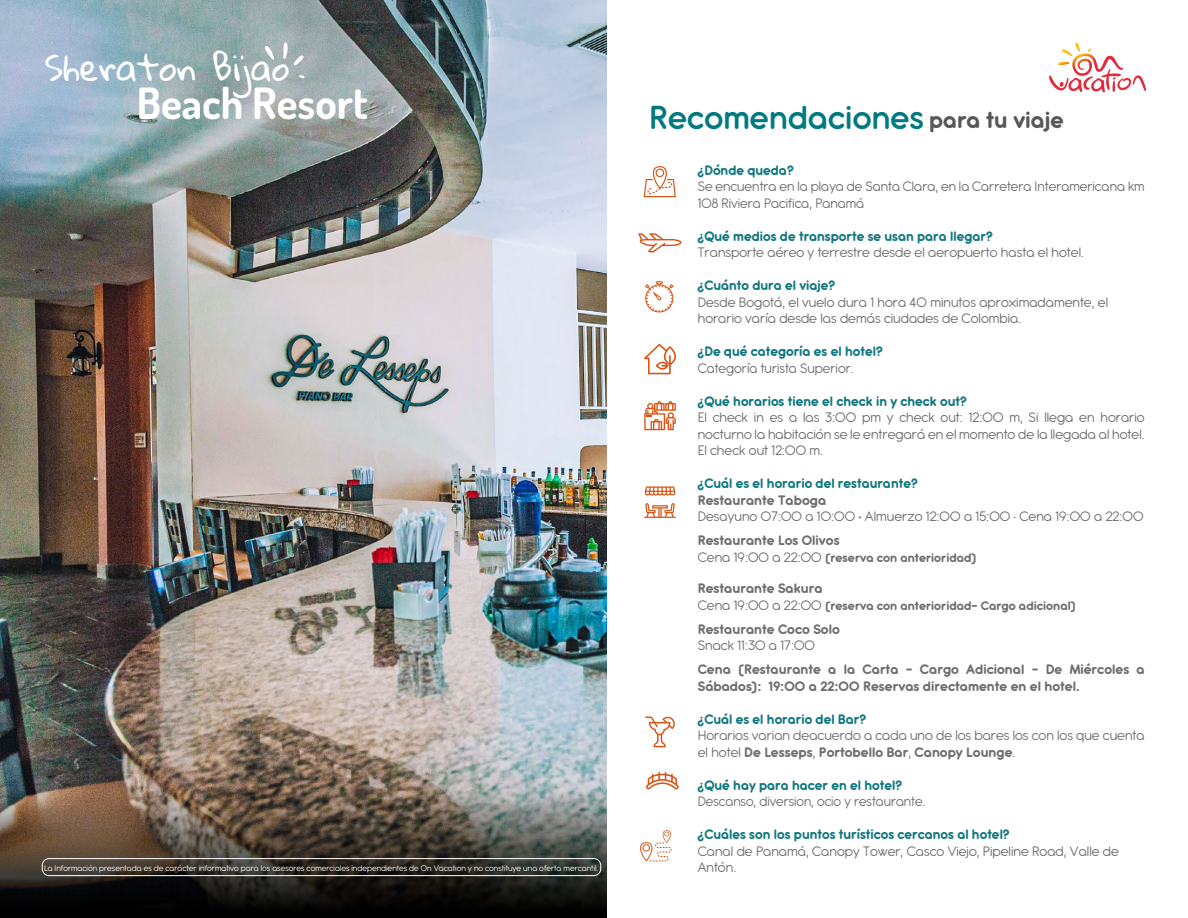
<style>
.page{position:relative;width:1188px;height:918px;background:#fff}
.page>*{position:absolute;margin:0;border:0;box-sizing:border-box;transform-origin:0 0}
.t1{font:700 43.2px "Dosis";color:#fff}
.t2{font:600 36.3px "Antipasto Pro";letter-spacing:.005em;color:#007980}
.t3{font:31.35px "Gloria Hallelujah";color:#fff}
.t4{font:15px/16.5px "Antipasto Pro";color:#6f6e6e}
.t5{font:700 15px "Antipasto Pro";color:#127880}
.t6{font:700 15px/16.5px "Antipasto Pro";color:#6f6e6e}
.t7{font:15px "Antipasto Pro";color:#6f6f6e}
.t8{font:700 13.5px "Antipasto Pro";color:#6f6e6e}
.t9{font:9px "Antipasto Pro";color:#fff}
.s1{font-weight:700;font-size:25.35px;color:#585857}
.s2{font-weight:400;font-size:15px}
.s3{font-weight:700}
</style>
<div class="page">
<img style="left:0;top:0;width:607px;height:791px">
<img style="left:0;top:791px;width:607px;height:127px">
<svg style="left:264px;top:42px;width:41px;height:36px"></svg>
<div style="left:42px;top:858px;width:559px;height:18px;border:1px solid #fff;border-radius:7px"></div>
<svg style="left:644px;top:166px;width:32px;height:31px"></svg>
<svg style="left:644px;top:401px;width:32px;height:29px"></svg>
<svg style="left:645px;top:716px;width:30px;height:31px"></svg>
<svg style="left:645px;top:486px;width:30px;height:10px"></svg>
<svg style="left:644px;top:503px;width:32px;height:15px"></svg>
<svg style="left:644px;top:344px;width:32px;height:30px"></svg>
<svg style="left:645px;top:281px;width:29px;height:31px"></svg>
<svg style="left:1049px;top:43px;width:97px;height:48px"></svg>
<svg style="left:638px;top:233px;width:43px;height:19px"></svg>
<svg style="left:646px;top:772px;width:33px;height:17px"></svg>
<svg style="left:640px;top:830px;width:32px;height:32px"></svg>
<h3 class="t3" style="left:45px;top:52px;width:246px">Sheraton Bijao</h3>
<h1 class="t1" style="left:137px;top:75px;width:233px">Beach Resort</h1>
<p class="t9" style="left:44px;top:863px;width:556px">La Información presentada es de carácter informativo para los asesores comerciales independientes de On Vacation y no constituye una oferta mercantil.</p>
<h2 class="t2" style="left:649px;top:96px;width:416px">Recomendaciones <span class="s1">para tu viaje</span></h2>
<p class="t5" style="left:698px;top:161px;width:97px">¿Dónde queda?</p>
<p class="t4" style="left:698px;top:179px;width:448px">Se encuentra en la playa de Santa Clara, en la Carretera Interamericana km<br>108 Riviera Pacifica, Panamá</p>
<p class="t5" style="left:698px;top:227px;width:296px">¿Qué medios de transporte se usan para llegar?</p>
<p class="t4" style="left:698px;top:245px;width:388px">Transporte aéreo y terrestre desde el aeropuerto hasta el hotel.</p>
<p class="t5" style="left:698px;top:277px;width:139px">¿Cuánto dura el viaje?</p>
<p class="t4" style="left:698px;top:294px;width:412px">Desde Bogotá, el vuelo dura 1 hora 40 minutos aproximadamente, el horario varía desde las demás ciudades de Colombia.</p>
<p class="t5" style="left:698px;top:343px;width:186px">¿De qué categoría es el hotel?</p>
<p class="t4" style="left:698px;top:360px;width:157px">Categoría turista Superior.</p>
<p class="t5" style="left:698px;top:392px;width:270px">¿Qué horarios tiene el check in y check out?</p>
<p class="t4" style="left:698px;top:410px;width:449px;text-align:justify">El check in es a las 3:00 pm y check out: 12:00 m, Si llega en horario nocturno la habitación se le entregará en el momento de la llegada al hotel.<br>El check out 12:00 m.</p>
<p class="t5" style="left:698px;top:475px;width:221px">¿Cuál es el horario del restaurante?</p>
<p class="t6" style="left:698px;top:492px;width:130px">Restaurante Taboga</p>
<p class="t4" style="left:698px;top:509px;width:447px">Desayuno 07:00 a 10:00 • Almuerzo 12:00 a 15:00 · Cena 19:00 a 22:00</p>
<p class="t6" style="left:698px;top:533px;width:143px">Restaurante Los Olivos</p>
<p class="t8" style="left:698px;top:549px;width:281px"><span class="s2">Cena 19:00 a 22:00</span> (reserva con anterioridad)</p>
<p class="t6" style="left:698px;top:581px;width:126px">Restaurante Sakura</p>
<p class="t8" style="left:698px;top:597px;width:380px"><span class="s2">Cena 19:00 a 22:00</span> (reserva con anterioridad- Cargo adicional)</p>
<p class="t6" style="left:698px;top:621px;width:144px">Restaurante Coco Solo</p>
<p class="t4" style="left:698px;top:638px;width:119px">Snack 11:30 a 17:00</p>
<p class="t6" style="left:698px;top:662px;width:449px">Cena (Restaurante a la Carta – Cargo Adicional – De Miércoles a<br>Sábados): 19:00 a 22:00 Reservas directamente en el hotel.</p>
<p class="t5" style="left:698px;top:710px;width:170px">¿Cuál es el horario del Bar?</p>
<p class="t4" style="left:698px;top:728px;width:449px">Horarios varian deacuerdo a cada uno de los bares los con los que cuenta el hotel <span class="s3">De Lesseps</span>, <span class="s3">Portobello Bar</span>, <span class="s3">Canopy Lounge</span>.</p>
<p class="t5" style="left:698px;top:776px;width:206px">¿Qué hay para hacer en el hotel?</p>
<p class="t7" style="left:698px;top:793px;width:229px">Descanso, diversion, ocio y restaurante.</p>
<p class="t5" style="left:698px;top:826px;width:313px">¿Cuáles son los puntos turísticos cercanos al hotel?</p>
<p class="t4" style="left:698px;top:843px;width:423px">Canal de Panamá, Canopy Tower, Casco Viejo, Pipeline Road, Valle de<br>Antón.</p>
</div>
